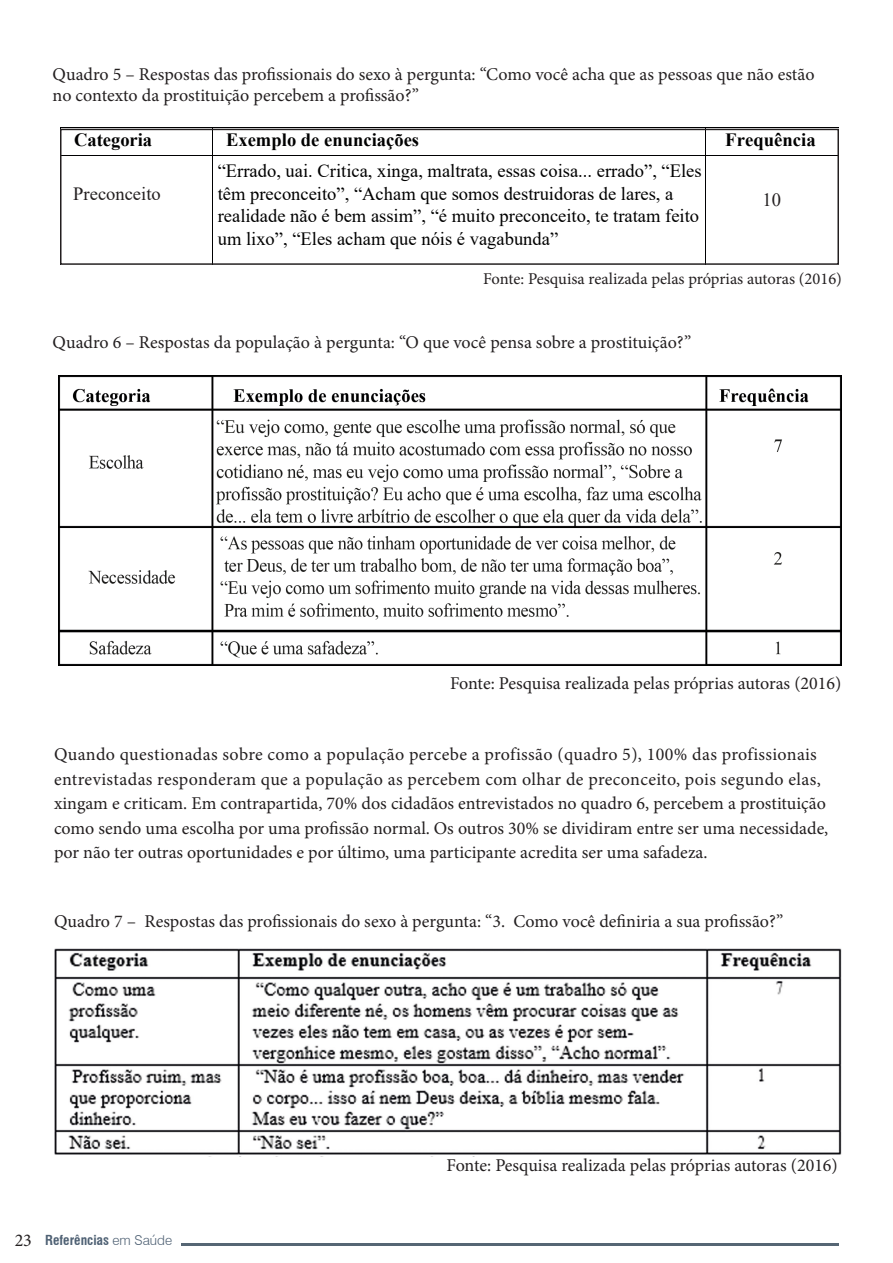
<style>
.page{position:relative;width:893px;height:1263px;background:#fff}
.page>*{position:absolute;margin:0;border:0;box-sizing:border-box;transform-origin:0 0}
.t1{font:18.75px/22.5px "Times New Roman";color:#000001}
.t2{font:700 18.75px "Times New Roman";color:#000001}
.t3{font:18.75px "Times New Roman";color:#231f20}
.t4{font:18px/24.6px "Minion Pro";color:#231f20}
.t5{font:16.5px "Minion Pro";letter-spacing:-.005em;color:#231f20}
.t6{font:700 condensed 13.5px "Swiss 721 BT";color:#4f6174}
.s1{font-weight:300;font-stretch:normal}
</style>
<div class="page">
<hr style="left:181px;top:1243px;width:712px;height:2px;background:#566674">
<div style="left:840px;top:1221px;width:53px;height:35px;background:#fff"></div>
<hr style="left:61px;top:127px;width:151px;height:1px;background:#000001">
<hr style="left:213px;top:127px;width:492px;height:1px;background:#000001">
<hr style="left:705px;top:127px;width:134px;height:1px;background:#000001">
<hr style="left:61px;top:155px;width:151px;height:1px;background:#000001">
<svg style="left:212px;top:127px;width:1px;height:29px"></svg>
<hr style="left:213px;top:155px;width:492px;height:1px;background:#000001">
<svg style="left:705px;top:128px;width:1px;height:27px"></svg>
<hr style="left:705px;top:155px;width:134px;height:1px;background:#000001">
<hr style="left:212px;top:156px;width:1px;height:43px;background:#000001">
<hr style="left:705px;top:156px;width:1px;height:43px;background:#000001">
<hr style="left:212px;top:200px;width:1px;height:65px;background:#000001">
<hr style="left:705px;top:200px;width:1px;height:65px;background:#000001">
<div style="left:60px;top:129px;width:779px;height:136px;border:1px solid #231f20"></div>
<img style="left:58px;top:375px;width:784px;height:290px">
<img style="left:54px;top:948px;width:788px;height:207px">
<p class="t4" style="left:53px;top:63px;width:763px;line-height:21.6px">Quadro 5 – Respostas das profissionais do sexo à pergunta: “Como você acha que as pessoas que não estão no contexto da prostituição percebem a profissão?”</p>
<p class="t2" style="left:74px;top:126px;width:80px">Categoria</p>
<p class="t2" style="left:226px;top:126px;width:194px">Exemplo de enunciações</p>
<p class="t2" style="left:725px;top:126px;width:92px">Frequência</p>
<p class="t1" style="left:218px;top:159px;width:485px">“Errado, uai. Critica, xinga, maltrata, essas coisa... errado”, “Eles têm preconceito”, “Acham que somos destruidoras de lares, a realidade não é bem assim”, “é muito preconceito, te tratam feito um lixo”, “Eles acham que nóis é vagabunda”</p>
<p class="t3" style="left:73px;top:180px;width:89px">Preconceito</p>
<p class="t3" style="left:763px;top:186px;width:20px">10</p>
<p class="t5" style="left:483px;top:268px;width:360px">Fonte: Pesquisa realizada pelas próprias autoras (2016)</p>
<p class="t4" style="left:53px;top:330px;width:640px">Quadro 6 – Respostas da população à pergunta: “O que você pensa sobre a prostituição?”</p>
<p class="t4" style="left:450px;top:671px;width:393px">Fonte: Pesquisa realizada pelas próprias autoras (2016)</p>
<p class="t4" style="left:54px;top:742px;width:776px">Quando questionadas sobre como a população percebe a profissão (quadro 5), 100% das profissionais entrevistadas responderam que a população as percebem com olhar de preconceito, pois segundo elas, xingam e criticam. Em contrapartida, 70% dos cidadãos entrevistados no quadro 6, percebem a prostituição como sendo uma escolha por uma profissão normal. Os outros 30% se dividiram entre ser uma necessidade, por não ter outras oportunidades e por último, uma participante acredita ser uma safadeza.</p>
<p class="t4" style="left:54px;top:908px;width:731px">Quadro 7 – Respostas das profissionais do sexo à pergunta: “3. Como você definiria a sua profissão?”</p>
<p class="t4" style="left:15px;top:1228px;width:19px">23</p>
<p class="t6" style="left:45px;top:1232px;width:129px">Referências <span class="s1">em Saúde</span></p>
<p class="t4" style="left:446px;top:1153px;width:393px">Fonte: Pesquisa realizada pelas próprias autoras (2016)</p>
</div>
